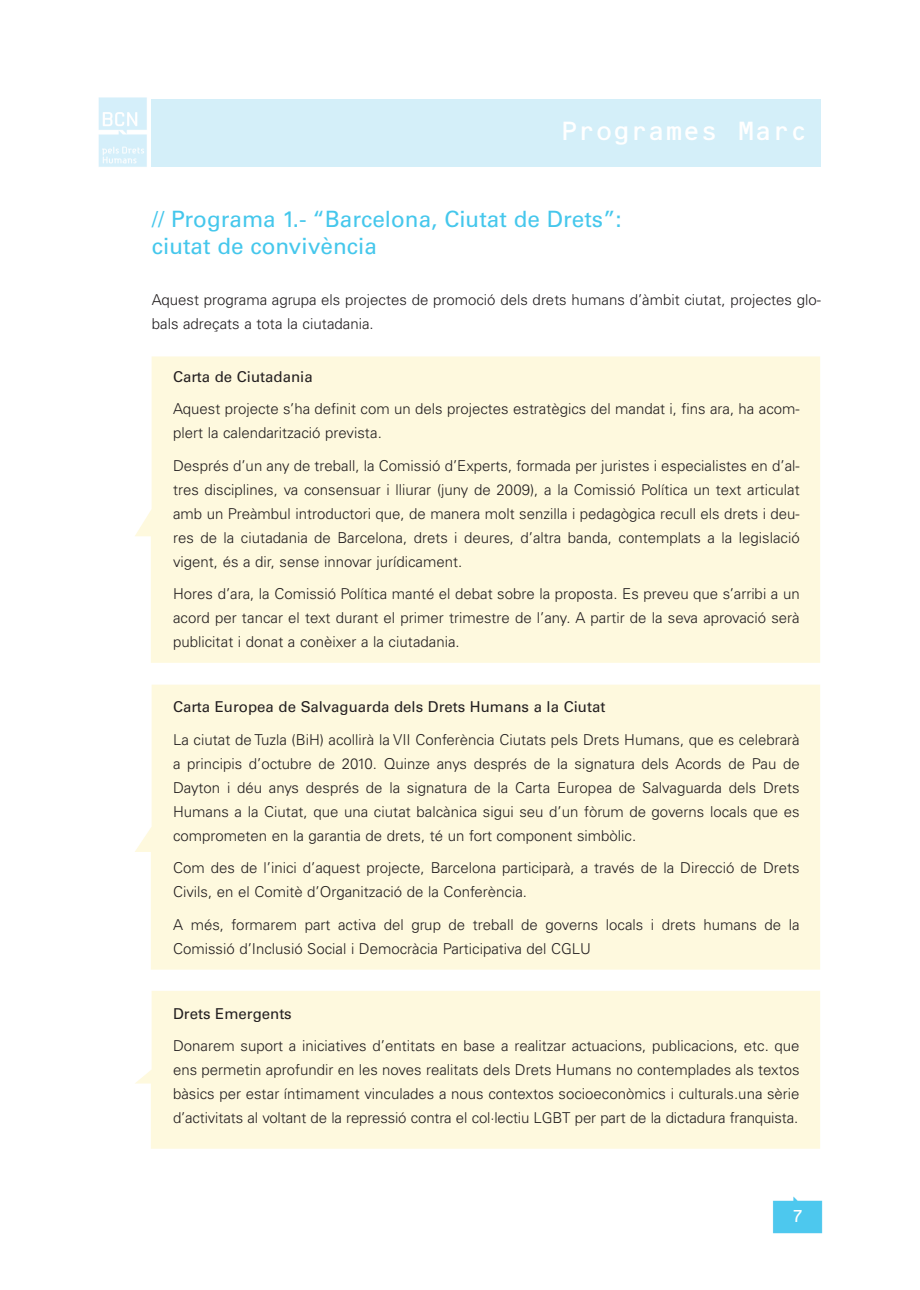
<style>
.page{position:relative;width:920px;height:1290px;background:#fff}
.page>*{position:absolute;margin:0;border:0;box-sizing:border-box;transform-origin:0 0}
.t1{font:27px "OCRB Alternate";letter-spacing:-.07em;color:#fff}
.t2{font:22.5px/27px "Univers";color:#45c7ec}
.t3{font:16.5px "OCRB";color:#fff}
.t4{font:300 15px/24px "Univers";color:#231f20}
.t5{font:15px "Univers";color:#231f20}
.t6{font:500 15px "Univers CE";color:#231f20}
</style>
<div class="page">
<div style="left:135px;top:685px;width:685px;height:285px;background:#fef9de"></div>
<div style="left:135px;top:991px;width:685px;height:158px;background:#fef9de"></div>
<div style="left:135px;top:356px;width:685px;height:307px;background:#fef9de"></div>
<img style="left:773px;top:1196px;width:50px;height:38px">
<img style="left:98px;top:97px;width:49px;height:70px">
<div style="left:151px;top:99px;width:670px;height:68px;background:#d4eff9"></div>
<h1 class="t1" style="left:559px;top:121px;width:250px">Programes Marc</h1>
<h2 class="t2" style="left:152px;top:207px;width:471px">// Programa 1.- “Barcelona, Ciutat de Drets”: ciutat de convivència</h2>
<p class="t4" style="left:152px;top:289px;width:671px">Aquest programa agrupa els projectes de promoció dels drets humans d’àmbit ciutat, projectes glo&shy;bals adreçats a tota la ciutadania.</p>
<p class="t5" style="left:173px;top:371px;width:141px">Carta de Ciutadania</p>
<p class="t4" style="left:173px;top:398px;width:628px">Aquest projecte s’ha definit com un dels projectes estratègics del mandat i, fins ara, ha acom&shy;plert la calendarització prevista.</p>
<p class="t4" style="left:173px;top:455px;width:628px;text-align:justify">Després d’un any de treball, la Comissió d’Experts, formada per juristes i especialistes en d’al&shy;tres disciplines, va consensuar i lliurar (juny de 2009), a la Comissió Política un text articulat amb un Preàmbul introductori que, de manera molt senzilla i pedagògica recull els drets i deu&shy;res de la ciutadania de Barcelona, drets i deures, d’altra banda, contemplats a la legislació vigent, és a dir, sense innovar jurídicament.</p>
<p class="t4" style="left:173px;top:583px;width:628px;text-align:justify">Hores d’ara, la Comissió Política manté el debat sobre la proposta. Es preveu que s’arribi a un acord per tancar el text durant el primer trimestre de l’any. A partir de la seva aprovació serà publicitat i donat a conèixer a la ciutadania.</p>
<p class="t5" style="left:173px;top:701px;width:434px">Carta Europea de Salvaguarda dels Drets Humans a la Ciutat</p>
<p class="t4" style="left:173px;top:729px;width:628px;text-align:justify">La ciutat de Tuzla (BiH) acollirà la VII Conferència Ciutats pels Drets Humans, que es celebrarà a principis d’octubre de 2010. Quinze anys després de la signatura dels Acords de Pau de Dayton i déu anys després de la signatura de la Carta Europea de Salvaguarda dels Drets Humans a la Ciutat, que una ciutat balcànica sigui seu d’un fòrum de governs locals que es comprometen en la garantia de drets, té un fort component simbòlic.</p>
<p class="t4" style="left:173px;top:857px;width:628px">Com des de l’inici d’aquest projecte, Barcelona participarà, a través de la Direcció de Drets<br>Civils, en el Comitè d’Organització de la Conferència.</p>
<p class="t4" style="left:173px;top:914px;width:628px">A més, formarem part activa del grup de treball de governs locals i drets humans de la<br>Comissió d’Inclusió Social i Democràcia Participativa del CGLU</p>
<p class="t6" style="left:173px;top:1008px;width:120px">Drets Emergents</p>
<p class="t4" style="left:173px;top:1035px;width:628px;text-align:justify">Donarem suport a iniciatives d’entitats en base a realitzar actuacions, publicacions, etc. que ens permetin aprofundir en les noves realitats dels Drets Humans no contemplades als textos bàsics per estar íntimament vinculades a nous contextos socioeconòmics i culturals.una sèrie d’activitats al voltant de la repressió contra el col·lectiu LGBT per part de la dictadura franquista.</p>
<p class="t3" style="left:792px;top:1210px;width:13px">7</p>
</div>
